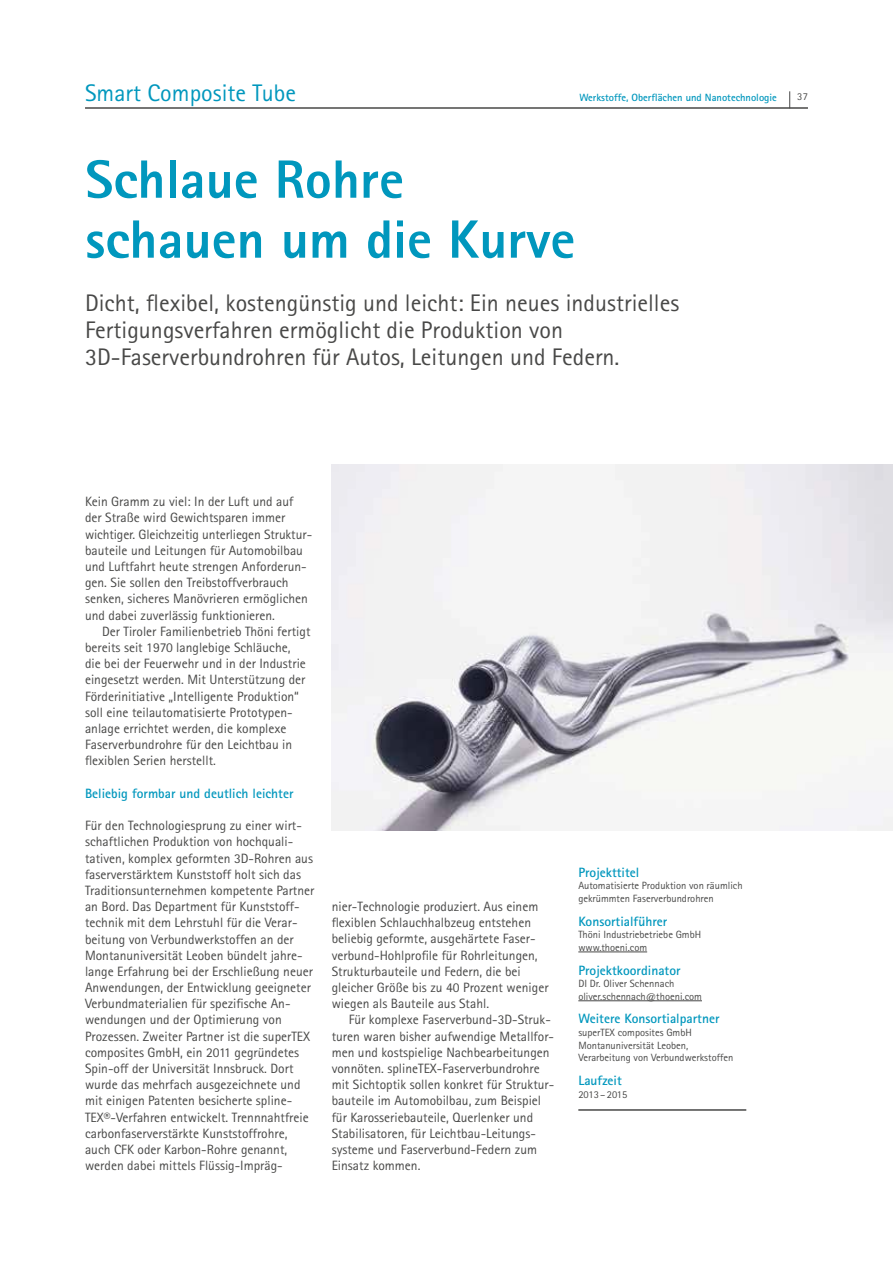
<style>
.page{position:relative;width:893px;height:1263px;background:#fff}
.page>*{position:absolute;margin:0;border:0;box-sizing:border-box;transform-origin:0 0}
.t1{font:800 54px/60px "Rotis Sans Serif";color:#0097bd}
.t2{font:24px/27px "Rotis Sans Serif";color:#484847}
.t3{font:24px "Rotis Sans Serif";color:#0097bd}
.t4{font:13.5px/16.2px "Rotis Sans Serif";color:#484847}
.t5{font:700 13.5px "Rotis Sans Serif";color:#0097bd}
.t6{font:10.5px/12.6px "Rotis Sans Serif";color:#484847}
.t7{font:700 10.5px "Rotis Sans Serif";color:#0097bd}
</style>
<div class="page">
<hr style="left:85px;top:107px;width:723px;height:2px;background:#484847">
<svg style="left:789px;top:91px;width:1px;height:16px"></svg>
<img style="left:332px;top:465px;width:560px;height:365px">
<hr style="left:578px;top:952px;width:69px;height:1px;background:#484847">
<hr style="left:578px;top:1001px;width:124px;height:1px;background:#484847">
<hr style="left:578px;top:1109px;width:168px;height:2px;background:#484847">
<h2 class="t3" style="left:85px;top:84px;width:212px">Smart Composite Tube</h2>
<p class="t7" style="left:579px;top:94px;width:199px">Werkstoffe, Oberflächen und Nanotechnologie</p>
<p class="t6" style="left:797px;top:92px;width:12px">37</p>
<h1 class="t1" style="left:85px;top:155px;width:491px">Schlaue Rohre schauen um die Kurve</h1>
<h2 class="t2" style="left:85px;top:292px;width:595px">Dicht, flexibel, kostengünstig und leicht: Ein neues industrielles<br>Fertigungsverfahren ermöglicht die Produktion von<br>3D-Faserverbundrohren für Autos, Leitungen und Federn.</h2>
<p class="t4" style="left:85px;top:495px;width:229px">Kein Gramm zu viel: In der Luft und auf der Straße wird Gewichtsparen immer wichtiger. Gleichzeitig unterliegen Struktur&shy;bauteile und Leitungen für Automobilbau und Luftfahrt heute strengen Anforderun&shy;gen. Sie sollen den Treibstoffverbrauch senken, sicheres Manövrieren ermöglichen und dabei zuverlässig funktionieren.</p>
<p class="t4" style="left:85px;top:625px;width:227px;text-indent:17px">Der Tiroler Familienbetrieb Thöni fertigt bereits seit 1970 langlebige Schläuche,<br>die bei der Feuerwehr und in der Industrie eingesetzt werden. Mit Unterstützung der Förderinitiative „Intelligente Produktion“ soll eine teilautomatisierte Prototypen&shy;anlage errichtet werden, die komplexe Faserverbundrohre für den Leichtbau in flexiblen Serien herstellt.</p>
<p class="t5" style="left:85px;top:788px;width:210px">Beliebig formbar und deutlich leichter</p>
<p class="t4" style="left:85px;top:819px;width:231px">Für den Technologiesprung zu einer wirt&shy;schaftlichen Produktion von hochquali&shy;tativen, komplex geformten 3D-Rohren aus faserverstärktem Kunststoff holt sich das Traditionsunternehmen kompetente Partner an Bord. Das Department für Kunststoff&shy;technik mit dem Lehrstuhl für die Verar&shy;beitung von Verbundwerkstoffen an der Montanuniversität Leoben bündelt jahre&shy;lange Erfahrung bei der Erschließung neuer Anwendungen, der Entwicklung geeigneter Verbundmaterialien für spezifische An&shy;wendungen und der Optimierung von Prozessen. Zweiter Partner ist die superTEX composites GmbH, ein 2011 gegründetes Spin-off der Universität Innsbruck. Dort wurde das mehrfach ausgezeichnete und mit einigen Patenten besicherte spline-TEX®-Verfahren entwickelt. Trennnahtfreie carbonfaserverstärkte Kunststoffrohre, auch CFK oder Karbon-Rohre genannt, werden dabei mittels Flüssig-Impräg-</p>
<p class="t4" style="left:332px;top:900px;width:218px">nier-Technologie produziert. Aus einem flexiblen Schlauchhalbzeug entstehen beliebig geformte, ausgehärtete Faser&shy;verbund-Hohlprofile für Rohrleitungen, Strukturbauteile und Federn, die bei gleicher Größe bis zu 40 Prozent weniger wiegen als Bauteile aus Stahl.</p>
<p class="t4" style="left:332px;top:1013px;width:224px;text-indent:17px">Für komplexe Faserverbund-3D- Struk&shy;turen waren bisher aufwendige Metallfor&shy;men und kostspielige Nachbearbeitungen vonnöten. splineTEX-Faserverbundrohre mit Sichtoptik sollen konkret für Struktur&shy;bauteile im Automobilbau, zum Beispiel für Karosseriebauteile, Querlenker und Stabi lisatoren, für Leichtbau-Leitungs&shy;systeme und Faserverbund-Federn zum Einsatz kommen.</p>
<p class="t5" style="left:578px;top:867px;width:62px">Projekttitel</p>
<p class="t6" style="left:578px;top:881px;width:166px">Automatisierte Produktion von räumlich gekrümmten Faserverbundrohren</p>
<p class="t5" style="left:578px;top:916px;width:90px">Konsortialführer</p>
<p class="t6" style="left:578px;top:929px;width:124px">Thöni Industriebetriebe GmbH www.thoeni.com</p>
<p class="t5" style="left:578px;top:965px;width:104px">Projektkoordinator</p>
<p class="t6" style="left:578px;top:978px;width:125px">DI Dr. Oliver Schennach oliver.schennach@thoeni.com</p>
<p class="t5" style="left:578px;top:1014px;width:143px">Weitere Konsortialpartner</p>
<p class="t6" style="left:578px;top:1027px;width:156px">superTEX composites GmbH<br>Montanuniversität Leoben,<br>Verarbeitung von Verbundwerkstoffen</p>
<p class="t5" style="left:578px;top:1076px;width:45px">Laufzeit</p>
<p class="t6" style="left:578px;top:1089px;width:51px">2013 – 2015</p>
</div>
